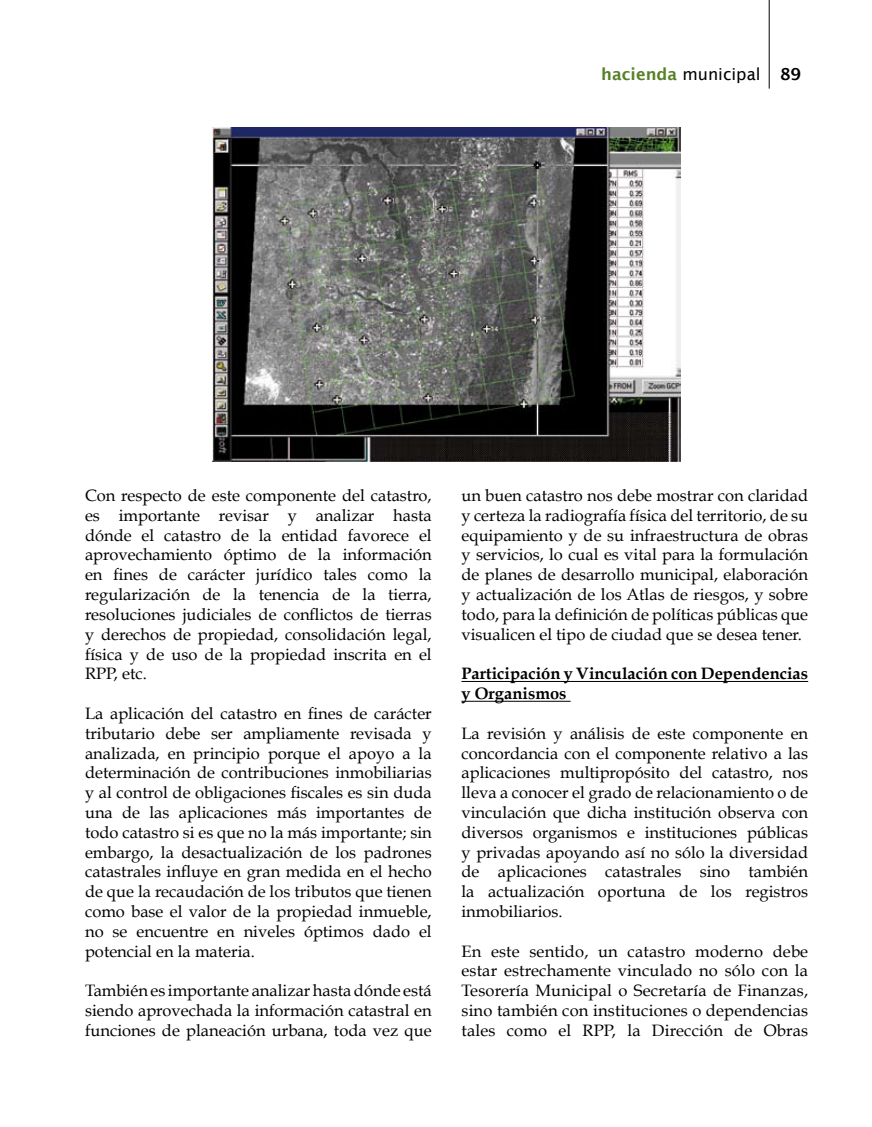
<style>
.page{position:relative;width:872px;height:1127px;background:#fff}
.page>*{position:absolute;margin:0;border:0;box-sizing:border-box;transform-origin:0 0}
.t1{font:16.5px/19.8px "Book Antiqua";color:#000;text-align:justify}
.t2{font:700 16.5px/19.8px "Book Antiqua";color:#000}
.t3{font:16.5px "Lucida Sans";color:#000}
.s1{font-weight:600;color:#568128}
.s2{font-weight:600}
</style>
<div class="page">
<hr style="left:769px;top:0;width:1px;height:89px;background:#000">
<hr style="left:461px;top:681px;width:347px;height:1px;background:#000">
<hr style="left:461px;top:701px;width:109px;height:1px;background:#000">
<img style="left:213px;top:128px;width:467px;height:334px">
<p class="t3" style="left:601px;top:65px;width:201px"><span class="s1">hacienda</span> municipal <span class="s2">89</span></p>
<p class="t1" style="left:85px;top:485px;width:348px">Con respecto de este componente del catastro, es importante revisar y analizar hasta dónde el catastro de la entidad favorece el aprovechamiento óptimo de la información en fines de carácter jurídico tales como la regularización de la tenencia de la tierra, resoluciones judiciales de conflictos de tierras y derechos de propiedad, consolidación legal, física y de uso de la propiedad inscrita en el RPP, etc.</p>
<p class="t1" style="left:85px;top:703px;width:348px">La aplicación del catastro en fines de carácter tributario debe ser ampliamente revisada y analizada, en principio porque el apoyo a la determinación de contribuciones inmobiliarias y al control de obligaciones fiscales es sin duda una de las aplicaciones más importantes de todo catastro si es que no la más importante; sin embargo, la desactualización de los padrones catastrales influye en gran medida en el hecho de que la recaudación de los tributos que tienen como base el valor de la propiedad inmueble, no se encuentre en niveles óptimos dado el potencial en la materia.</p>
<p class="t1" style="left:85px;top:980px;width:348px">También es importante analizar hasta dónde está siendo aprovechada la información catastral en funciones de planeación urbana, toda vez que</p>
<p class="t1" style="left:461px;top:485px;width:348px">un buen catastro nos debe mostrar con claridad y certeza la radiografía física del territorio, de su equipamiento y de su infraestructura de obras y servicios, lo cual es vital para la formulación de planes de desarrollo municipal, elaboración y actualización de los Atlas de riesgos, y sobre todo, para la definición de políticas públicas que visualicen el tipo de ciudad que se desea tener.</p>
<p class="t2" style="left:461px;top:664px;width:348px">Participación y Vinculación con Dependencias y Organismos</p>
<p class="t1" style="left:461px;top:723px;width:348px">La revisión y análisis de este componente en concordancia con el componente relativo a las aplicaciones multipropósito del catastro, nos lleva a conocer el grado de relacionamiento o de vinculación que dicha institución observa con diversos organismos e instituciones públicas y privadas apoyando así no sólo la diversidad de aplicaciones catastrales sino también la actualización oportuna de los registros inmobiliarios.</p>
<p class="t1" style="left:461px;top:941px;width:348px">En este sentido, un catastro moderno debe estar estrechamente vinculado no sólo con la Tesorería Municipal o Secretaría de Finanzas, sino también con instituciones o dependencias tales como el RPP, la Dirección de Obras</p>
</div>
